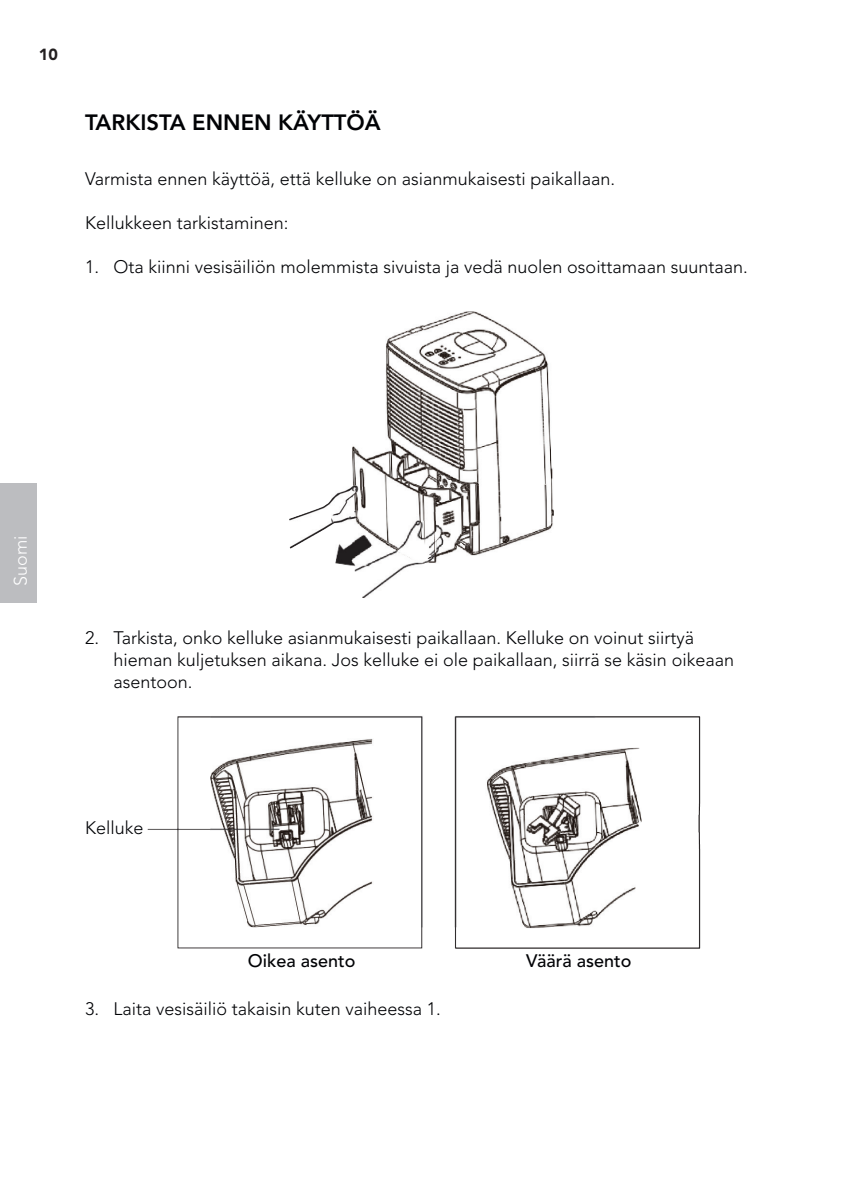
<style>
.page{position:relative;width:842px;height:1191px;background:#fff}
.page>*{position:absolute;margin:0;border:0;box-sizing:border-box;transform-origin:0 0}
.t1{font:800 22px "Avenir LT Std";color:#010205}
.t2{font:300 18px/22px "Avenir LT Std";color:#010205}
.t3{font:500 18px "Avenir LT Std";color:#010205}
.t4{font:300 18px "Avenir LT Std";color:#fff}
.t5{font:900 16px "Avenir LT Std";color:#231f20}
</style>
<div class="page">
<div style="left:0;top:484px;width:37px;height:119px;background:#bcbdc0"></div>
<img style="left:289px;top:311px;width:265px;height:287px">
<img style="left:147px;top:716px;width:553px;height:233px">
<p class="t5" style="left:39px;top:44px;width:20px">10</p>
<p class="t1" style="left:85px;top:109px;width:297px">TARKISTA ENNEN KÄYTTÖÄ</p>
<p class="t2" style="left:85px;top:168px;width:532px">Varmista ennen käyttöä, että kelluke on asianmukaisesti paikallaan.</p>
<p class="t2" style="left:85px;top:212px;width:205px">Kellukkeen tarkistaminen:</p>
<p class="t2" style="left:85px;top:256px;width:664px">1. Ota kiinni vesisäiliön molemmista sivuista ja vedä nuolen osoittamaan suuntaan.</p>
<p class="t4" style="left:10px;top:585px;width:52px;rotate:-90deg">Suomi</p>
<p class="t2" style="left:113px;top:627px;width:622px;text-indent:-28px">2. Tarkista, onko kelluke asianmukaisesti paikallaan. Kelluke on voinut siirtyä hieman kuljetuksen aikana. Jos kelluke ei ole paikallaan, siirrä se käsin oikeaan asentoon.</p>
<p class="t2" style="left:85px;top:817px;width:60px">Kelluke</p>
<p class="t3" style="left:248px;top:950px;width:109px">Oikea asento</p>
<p class="t2" style="left:85px;top:997px;width:357px">3. Laita vesisäiliö takaisin kuten vaiheessa 1.</p>
<p class="t3" style="left:526px;top:950px;width:107px">Väärä asento</p>
</div>
